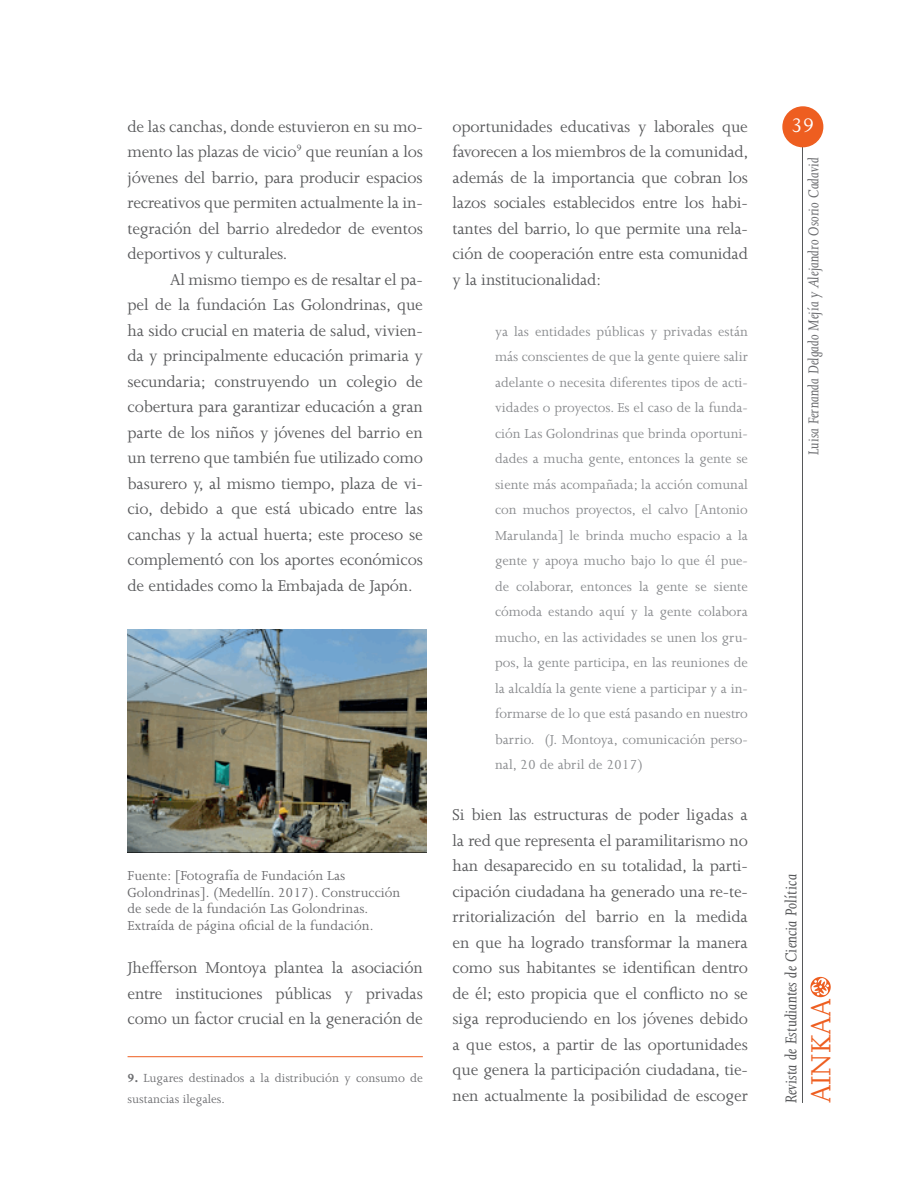
<style>
.page{position:relative;width:918px;height:1188px;background:#fff}
.page>*{position:absolute;margin:0;border:0;box-sizing:border-box;transform-origin:0 0}
.t1{font:31.8px "Joanna MT Std";color:#ee5e20}
.t2{font:22.5px "Joanna MT Std";color:#fff}
.t3{font:18px/25.5px "Joanna MT Std";letter-spacing:-.01em;color:#57585a;text-align:justify}
.t4{font:italic 18px "Joanna MT Std";color:#57585a}
.t5{font:italic 16.5px "Joanna MT Std";color:#6c6d70}
.t6{font:15px/25.5px "Joanna MT Std";color:#87898c;text-align:justify}
.t7{font:15px/16.5px "Joanna MT Std";color:#69696c}
.t8{font:13.5px/21px "Joanna MT Std";color:#6c6d70}
.s1{font-weight:700}
</style>
<div class="page">
<hr style="left:802px;top:145px;width:1px;height:958px;background:#57585a">
<div style="left:783px;top:107px;width:40px;height:40px;background:#ee5e20;border-radius:50%"></div>
<div style="left:782px;top:106px;width:41px;height:41px;border:2px solid #ee5e20;border-radius:50%"></div>
<svg style="left:810px;top:977px;width:21px;height:20px"></svg>
<svg style="left:811px;top:977px;width:19px;height:20px"></svg>
<img style="left:128px;top:629px;width:299px;height:223px">
<hr style="left:128px;top:1056px;width:295px;height:1px;background:#ee5e20">
<p class="t3" style="left:128px;top:114px;width:297px">de las canchas, donde estuvieron en su mo&shy;mento las plazas de vicio<sup>9</sup> que reunían a los jóvenes del barrio, para producir espacios recreativos que permiten actualmente la in&shy;tegración del barrio alrededor de eventos deportivos y culturales.</p>
<p class="t3" style="left:128px;top:267px;width:297px;text-indent:43px">Al mismo tiempo es de resaltar el pa&shy;pel de la fundación Las Golondrinas, que ha sido crucial en materia de salud, vivien&shy;da y principalmente educación primaria y secundaria; construyendo un colegio de cobertura para garantizar educación a gran parte de los niños y jóvenes del barrio en un terreno que también fue utilizado como basurero y, al mismo tiempo, plaza de vi&shy;cio, debido a que está ubicado entre las canchas y la actual huerta; este proceso se complementó con los aportes económicos de entidades como la Embajada de Japón.</p>
<p class="t7" style="left:128px;top:868px;width:274px">Fuente: [Fotografía de Fundación Las Golondrinas]. (Medellín. 2017). Construcción de sede de la fundación Las Golondrinas.<br>Extraída de página oficial de la fundación.</p>
<p class="t3" style="left:128px;top:955px;width:297px">Jhefferson Montoya plantea la asociación entre instituciones públicas y privadas como un factor crucial en la generación de</p>
<p class="t8" style="left:128px;top:1068px;width:297px"><span class="s1">9.</span> Lugares destinados a la distribución y consumo de sustancias ilegales.</p>
<p class="t3" style="left:453px;top:114px;width:298px">oportunidades educativas y laborales que favorecen a los miembros de la comunidad, además de la importancia que cobran los lazos sociales establecidos entre los habi&shy;tantes del barrio, lo que permite una rela&shy;ción de cooperación entre esta comunidad y la institucionalidad:</p>
<p class="t6" style="left:495px;top:319px;width:254px">ya las entidades públicas y privadas están más conscientes de que la gente quiere salir adelante o necesita diferentes tipos de acti&shy;vidades o proyectos. Es el caso de la funda&shy;ción Las Golondrinas que brinda oportuni&shy;dades a mucha gente, entonces la gente se siente más acompañada; la acción comunal con muchos proyectos, el calvo [Antonio Marulanda] le brinda mucho espacio a la gente y apoya mucho bajo lo que él pue&shy;de colaborar, entonces la gente se siente cómoda estando aquí y la gente colabora mucho, en las actividades se unen los gru&shy;pos, la gente participa, en las reuniones de la alcaldía la gente viene a participar y a in&shy;formarse de lo que está pasando en nuestro barrio. (J. Montoya, comunicación perso&shy;nal, 20 de abril de 2017)</p>
<p class="t3" style="left:453px;top:802px;width:297px">Si bien las estructuras de poder ligadas a la red que representa el paramilitarismo no han desaparecido en su totalidad, la parti&shy;cipación ciudadana ha generado una re-te&shy;rritorialización del barrio en la medida en que ha logrado transformar la manera como sus habitantes se identifican dentro de él; esto propicia que el conflicto no se siga reproduciendo en los jóvenes debido a que estos, a partir de las oportunidades que genera la participación ciudadana, tie&shy;nen actualmente la posibilidad de escoger</p>
<p class="t2" style="left:791px;top:113px;width:25px">39</p>
<p class="t5" style="left:805px;top:455px;width:300px;rotate:-90deg">Luisa Fernanda Delgado Mejía y Alejandro Osorio Cadavid</p>
<p class="t4" style="left:781px;top:1103px;width:230px;rotate:-90deg">Revista de Estudiantes de Ciencia Política</p>
<h1 class="t1" style="left:804px;top:1103px;width:107px;rotate:-90deg">AINKAA</h1>
</div>
